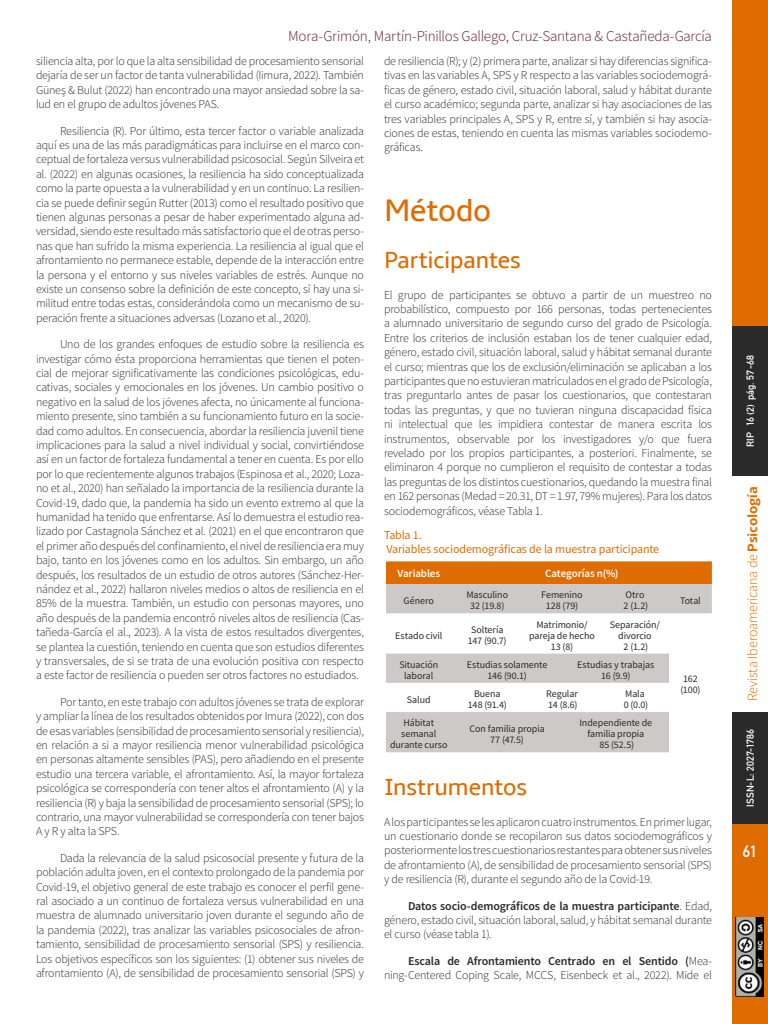
<style>
.page{position:relative;width:768px;height:1024px;background:#fff}
.page>*{position:absolute;margin:0;border:0;box-sizing:border-box;transform-origin:0 0}
.t1{font:32px "Amble";letter-spacing:-.025em;color:#df6c01}
.t2{font:24px "Amble";letter-spacing:-.03em;color:#df6c01}
.t3{font:700 16px "DIN Alternate";color:#fff}
.t4{font:300 15px "Source Sans Pro";letter-spacing:-.015em;color:#5f1c2b}
.t5{font:300 14px "Source Sans Pro";letter-spacing:-.01em;color:#df6c01}
.t6{font:300 12px/14.4px "Source Sans Pro";letter-spacing:-.015em;color:#2a2a2a;text-align:justify}
.t7{font:12px/14.4px "Source Sans Pro";letter-spacing:-.01em;color:#df6c01}
.t8{font:600 11px "Source Sans Pro";letter-spacing:-.01em;color:#fff}
.t9{font:10px/11px "Source Sans Pro";letter-spacing:-.01em;color:#2a2a2a;text-align:center}
.t10{font:700 10px "DIN Alternate";letter-spacing:.01em;color:#fff}
.s1{font-weight:600}
.s2{font-family:"Amble";font-weight:700}
</style>
<div class="page">
<div style="left:386px;top:561px;width:326px;height:23px;background:#df6c01"></div>
<svg style="left:386px;top:584px;width:326px;height:168px;fill:#cdc9c8"></svg>
<div style="left:732px;top:712px;width:36px;height:312px;background:#df6c01"></div>
<div style="left:732px;top:0;width:36px;height:476px;background:#df6c01"></div>
<div style="left:732px;top:326px;width:36px;height:150px;background:#2a2a2a"></div>
<div style="left:732px;top:712px;width:36px;height:112px;background:#2a2a2a"></div>
<img style="left:736px;top:917px;width:27px;height:80px">
<p class="t4" style="left:288px;top:27px;width:425px">Mora-Grimón, Martín-Pinillos Gallego, Cruz-Santana &amp; Castañeda-García</p>
<p class="t6" style="left:36px;top:54px;width:330px">siliencia alta, por lo que la alta sensibilidad de procesamiento sensorial dejaría de ser un factor de tanta vulnerabilidad (Iimura, 2022). También Güneş &amp; Bulut (2022) han encontrado una mayor ansiedad sobre la sa&shy;lud en el grupo de adultos jóvenes PAS.</p>
<p class="t6" style="left:36px;top:123px;width:330px;text-indent:24px">Resiliencia (R). Por último, esta tercer factor o variable analizada aquí es una de las más paradigmáticas para incluirse en el marco con&shy;ceptual de fortaleza versus vulnerabilidad psicosocial. Según Silveira et al. (2022) en algunas ocasiones, la resiliencia ha sido conceptualizada como la parte opuesta a la vulnerabilidad y en un continuo. La resilien&shy;cia se puede definir según Rutter (2013) como el resultado positivo que tienen algunas personas a pesar de haber experimentado alguna ad&shy;versidad, siendo este resultado más satisfactorio que el de otras perso&shy;nas que han sufrido la misma experiencia. La resiliencia al igual que el afrontamiento no permanece estable, depende de la interacción entre la persona y el entorno y sus niveles variables de estrés. Aunque no existe un consenso sobre la definición de este concepto, sí hay una si&shy;militud entre todas estas, considerándola como un mecanismo de su&shy;peración frente a situaciones adversas (Lozano et al., 2020).</p>
<p class="t6" style="left:36px;top:337px;width:330px;text-indent:24px">Uno de los grandes enfoques de estudio sobre la resiliencia es investigar cómo ésta proporciona herramientas que tienen el poten&shy;cial de mejorar significativamente las condiciones psicológicas, edu&shy;cativas, sociales y emocionales en los jóvenes. Un cambio positivo o negativo en la salud de los jóvenes afecta, no únicamente al funciona&shy;miento presente, sino también a su funcionamiento futuro en la socie&shy;dad como adultos. En consecuencia, abordar la resiliencia juvenil tiene implicaciones para la salud a nivel individual y social, convirtiéndose así en un factor de fortaleza fundamental a tener en cuenta. Es por ello por lo que recientemente algunos trabajos (Espinosa et al., 2020; Loza&shy;no et al., 2020) han señalado la importancia de la resiliencia durante la Covid-19, dado que, la pandemia ha sido un evento extremo al que la humanidad ha tenido que enfrentarse. Así lo demuestra el estudio rea&shy;lizado por Castagnola Sánchez et al. (2021) en el que encontraron que el primer año después del confinamiento, el nivel de resiliencia era muy bajo, tanto en los jóvenes como en los adultos. Sin embargo, un año después, los resultados de un estudio de otros autores (Sánchez-Her&shy;nández et al., 2022) hallaron niveles medios o altos de resiliencia en el 85% de la muestra. También, un estudio con personas mayores, uno año después de la pandemia encontró niveles altos de resiliencia (Cas&shy;tañeda-García el al., 2023). A la vista de estos resultados divergentes, se plantea la cuestión, teniendo en cuenta que son estudios diferentes y transversales, de si se trata de una evolución positiva con respecto a este factor de resiliencia o pueden ser otros factores no estudiados.</p>
<p class="t6" style="left:36px;top:695px;width:330px;text-indent:24px">Por tanto, en este trabajo con adultos jóvenes se trata de explorar y ampliar la línea de los resultados obtenidos por Imura (2022), con dos de esas variables (sensibilidad de procesamiento sensorial y resiliencia), en relación a si a mayor resiliencia menor vulnerabilidad psicológica en personas altamente sensibles (PAS), pero añadiendo en el presente estudio una tercera variable, el afrontamiento. Así, la mayor fortaleza psicológica se correspondería con tener altos el afrontamiento (A) y la resiliencia (R) y baja la sensibilidad de procesamiento sensorial (SPS); lo contrario, una mayor vulnerabilidad se correspondería con tener bajos A y R y alta la SPS.</p>
<p class="t6" style="left:36px;top:851px;width:330px;text-indent:24px">Dada la relevancia de la salud psicosocial presente y futura de la población adulta joven, en el contexto prolongado de la pandemia por Covid-19, el objetivo general de este trabajo es conocer el perfil gene&shy;ral asociado a un continuo de fortaleza versus vulnerabilidad en una muestra de alumnado universitario joven durante el segundo año de la pandemia (2022), tras analizar las variables psicosociales de afron&shy;tamiento, sensibilidad de procesamiento sensorial (SPS) y resiliencia.<br>Los objetivos específicos son los siguientes: (1) obtener sus niveles de afrontamiento (A), de sensibilidad de procesamiento sensorial (SPS) y</p>
<p class="t6" style="left:384px;top:54px;width:329px">de resiliencia (R); y (2) primera parte, analizar si hay diferencias significa&shy;tivas en las variables A, SPS y R respecto a las variables sociodemográ&shy;ficas de género, estado civil, situación laboral, salud y hábitat durante el curso académico; segunda parte, analizar si hay asociaciones de las tres variables principales A, SPS y R, entre sí, y también si hay asocia&shy;ciones de estas, teniendo en cuenta las mismas variables sociodemo&shy;gráficas.</p>
<h1 class="t1" style="left:384px;top:192px;width:109px">Método</h1>
<h2 class="t2" style="left:384px;top:246px;width:139px">Participantes</h2>
<p class="t6" style="left:384px;top:287px;width:330px">El grupo de participantes se obtuvo a partir de un muestreo no probabilístico, compuesto por 166 personas, todas pertenecientes a alumnado universitario de segundo curso del grado de Psicología.<br>Entre los criterios de inclusión estaban los de tener cualquier edad, género, estado civil, situación laboral, salud y hábitat semanal durante el curso; mientras que los de exclusión/eliminación se aplicaban a los participantes que no estuvieran matriculados en el grado de Psicología, tras preguntarlo antes de pasar los cuestionarios, que contestaran todas las preguntas, y que no tuvieran ninguna discapacidad física ni intelectual que les impidiera contestar de manera escrita los instrumentos, observable por los investigadores y/o que fuera revelado por los propios participantes, a posteriori. Finalmente, se eliminaron 4 porque no cumplieron el requisito de contestar a todas las preguntas de los distintos cuestionarios, quedando la muestra final en 162 personas (Medad = 20.31, DT = 1.97, 79% mujeres). Para los datos sociodemográficos, véase Tabla 1.</p>
<p class="t7" style="left:384px;top:528px;width:277px">Tabla 1.<br>Variables sociodemográficas de la muestra participante</p>
<p class="t8" style="left:397px;top:566px;width:44px">Variables</p>
<p class="t8" style="left:545px;top:566px;width:75px">Categorías n(%)</p>
<p class="t9" style="left:404px;top:595px;width:32px">Género</p>
<p class="t9" style="left:466px;top:589px;width:43px">Masculino<br>32 (19.8)</p>
<p class="t9" style="left:541px;top:589px;width:43px">Femenino<br>128 (79)</p>
<p class="t9" style="left:624px;top:589px;width:26px;text-align:left">Otro<br>2 (1.2)</p>
<p class="t9" style="left:680px;top:595px;width:22px">Total</p>
<p class="t9" style="left:395px;top:630px;width:49px">Estado civil</p>
<p class="t9" style="left:468px;top:624px;width:40px">Soltería<br>147 (90.7)</p>
<p class="t9" style="left:529px;top:619px;width:67px">Matrimonio/ pareja de hecho<br>13 (8)</p>
<p class="t9" style="left:610px;top:619px;width:52px">Separación/ divorcio<br>2 (1.2)</p>
<p class="t9" style="left:680px;top:674px;width:22px;text-align:left">162 (100)</p>
<p class="t9" style="left:399px;top:659px;width:40px">Situación laboral</p>
<p class="t9" style="left:467px;top:659px;width:82px">Estudias solamente<br>146 (90.1)</p>
<p class="t9" style="left:577px;top:659px;width:79px">Estudias y trabajas<br>16 (9.9)</p>
<p class="t9" style="left:407px;top:694px;width:25px">Salud</p>
<p class="t9" style="left:468px;top:688px;width:40px">Buena<br>148 (91.4)</p>
<p class="t9" style="left:546px;top:688px;width:33px;text-align:left">Regular<br>14 (8.6)</p>
<p class="t9" style="left:624px;top:688px;width:26px;text-align:left">Mala<br>0 (0.0)</p>
<p class="t9" style="left:390px;top:717px;width:59px">Hábitat semanal durante curso</p>
<p class="t9" style="left:470px;top:723px;width:77px">Con familia propia<br>77 (47.5)</p>
<p class="t9" style="left:579px;top:717px;width:74px">Independiente de familia propia<br>85 (52.5)</p>
<h2 class="t2" style="left:384px;top:773px;width:145px">Instrumentos</h2>
<p class="t6" style="left:384px;top:814px;width:330px">A los participantes se les aplicaron cuatro instrumentos. En primer lugar, un cuestionario donde se recopilaron sus datos sociodemográficos y posteriormente los tres cuestionarios restantes para obtener sus niveles de afrontamiento (A), de sensibilidad de procesamiento sensorial (SPS) y de resiliencia (R), durante el segundo año de la Covid-19.</p>
<p class="t6" style="left:384px;top:898px;width:330px;text-indent:24px"><span class="s1">Datos socio-demográficos de la muestra participante</span>. Edad, género, estado civil, situación laboral, salud, y hábitat semanal durante el curso (véase tabla 1).</p>
<p class="t6" style="left:384px;top:954px;width:329px;text-align:right"><span class="s1">Escala de Afrontamiento Centrado en el Sentido (</span>Mea&shy;ning-Centered Coping Scale, MCCS, Eisenbeck et al., 2022). Mide el</p>
<p class="t10" style="left:743px;top:447px;width:93px;rotate:-90deg">RIP 16 (2) pág. 57-68</p>
<p class="t5" style="left:744px;top:701px;width:216px;rotate:-90deg">Revista Iberoamericana de <span class="s2">Psicología</span></p>
<p class="t10" style="left:743px;top:807px;width:79px;rotate:-90deg">ISSN-L: 2027-1786</p>
<h3 class="t3" style="left:743px;top:839px;width:16px">61</h3>
</div>
